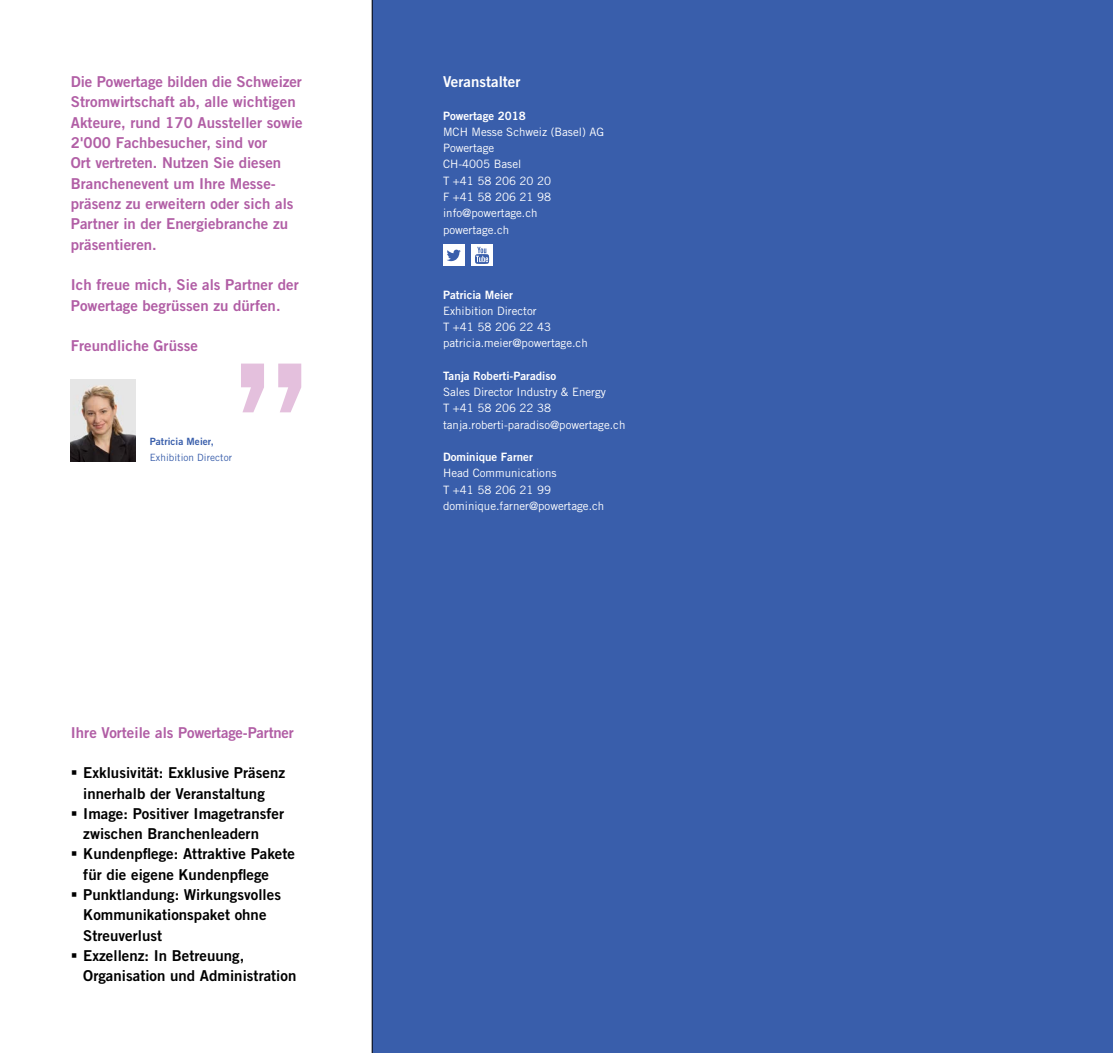
<style>
.page{position:relative;width:1113px;height:1053px;background:#fff}
.page>*{position:absolute;margin:0;border:0;box-sizing:border-box;transform-origin:0 0}
.t1{font:15px/20.2px "Trade Gothic LT Std Bd 2";letter-spacing:.005em;color:#b15ea5}
.t2{font:15px/20.2px "Trade Gothic LT Std Bd 2";letter-spacing:.005em;color:#000}
.t3{font:15px "Trade Gothic LT Std Bd 2";letter-spacing:.005em;color:#fff}
.t4{font:11.5px/16.2px "Trade Gothic LT Std";color:#fff}
.t5{font:11.5px "Trade Gothic LT Std Bd 2";color:#fff}
.t6{font:10px "Trade Gothic LT Std";letter-spacing:.005em;color:#395eab}
.t7{font:10px "Trade Gothic LT Std Bd 2";letter-spacing:.005em;color:#395eab}
</style>
<div class="page">
<div style="left:372px;top:0;width:741px;height:1052px;background:#395eab"></div>
<img style="left:71px;top:380px;width:65px;height:81px">
<svg style="left:241px;top:363px;width:60px;height:49px"></svg>
<div style="left:471px;top:245px;width:22px;height:21px;background:#fff"></div>
<svg style="left:475px;top:247px;width:14px;height:17px"></svg>
<div style="left:443px;top:245px;width:21px;height:21px;background:#fff"></div>
<svg style="left:447px;top:249px;width:14px;height:12px"></svg>
<hr style="left:372px;top:0;width:1px;height:1052px;background:#000">
<p class="t1" style="left:71px;top:71px;width:233px">Die Powertage bilden die Schweizer<br>Stromwirtschaft ab, alle wichtigen<br>Akteure, rund 170 Aussteller sowie<br>2'000 Fachbesucher, sind vor<br>Ort vertreten. Nutzen Sie diesen<br>Branchenevent um Ihre Messe&shy;präsenz zu erweitern oder sich als<br>Partner in der Energiebranche zu präsentieren.</p>
<p class="t1" style="left:71px;top:274px;width:229px">Ich freue mich, Sie als Partner der<br>Powertage begrüssen zu dürfen.</p>
<p class="t1" style="left:71px;top:335px;width:129px">Freundliche Grüsse</p>
<p class="t7" style="left:150px;top:435px;width:66px">Patricia Meier,</p>
<p class="t6" style="left:150px;top:451px;width:84px">Exhibition Director</p>
<p class="t1" style="left:71px;top:721px;width:224px">Ihre Vorteile als Powertage-Partner</p>
<p class="t2" style="left:71px;top:762px;width:216px;text-align:center">▪ Exklusivität: Exklusive Präsenz innerhalb der Veranstaltung</p>
<p class="t2" style="left:83px;top:803px;width:202px;text-indent:-12px">▪ Image: Positiver Imagetransfer zwischen Branchenleadern</p>
<p class="t2" style="left:83px;top:843px;width:213px;text-indent:-12px">▪ Kundenpflege: Attraktive Pakete für die eigene Kundenpflege</p>
<p class="t2" style="left:83px;top:884px;width:199px;text-indent:-12px">▪ Punktlandung: Wirkungsvolles<br>Kommunikationspaket ohne<br>Streuverlust</p>
<p class="t2" style="left:83px;top:945px;width:215px;text-indent:-12px">▪ Exzellenz: In Betreuung,<br>Organisation und Administration</p>
<p class="t3" style="left:443px;top:72px;width:79px">Veranstalter</p>
<p class="t5" style="left:443px;top:108px;width:84px">Powertage 2018</p>
<p class="t4" style="left:443px;top:124px;width:162px">MCH Messe Schweiz (Basel) AG<br>Powertage<br>CH-4005 Basel<br>T +41 58 206 20 20<br>F +41 58 206 21 98 info@powertage.ch powertage.ch</p>
<p class="t5" style="left:443px;top:287px;width:71px">Patricia Meier</p>
<p class="t4" style="left:443px;top:302px;width:146px">Exhibition Director<br>T +41 58 206 22 43 patricia.meier@powertage.ch</p>
<p class="t5" style="left:443px;top:368px;width:115px">Tanja Roberti-Paradiso</p>
<p class="t4" style="left:443px;top:384px;width:184px">Sales Director Industry &amp; Energy<br>T +41 58 206 22 38 tanja.roberti-paradiso@powertage.ch</p>
<p class="t5" style="left:443px;top:450px;width:91px">Dominique Farner</p>
<p class="t4" style="left:443px;top:465px;width:163px">Head Communications<br>T +41 58 206 21 99 dominique.farner@powertage.ch</p>
</div>
